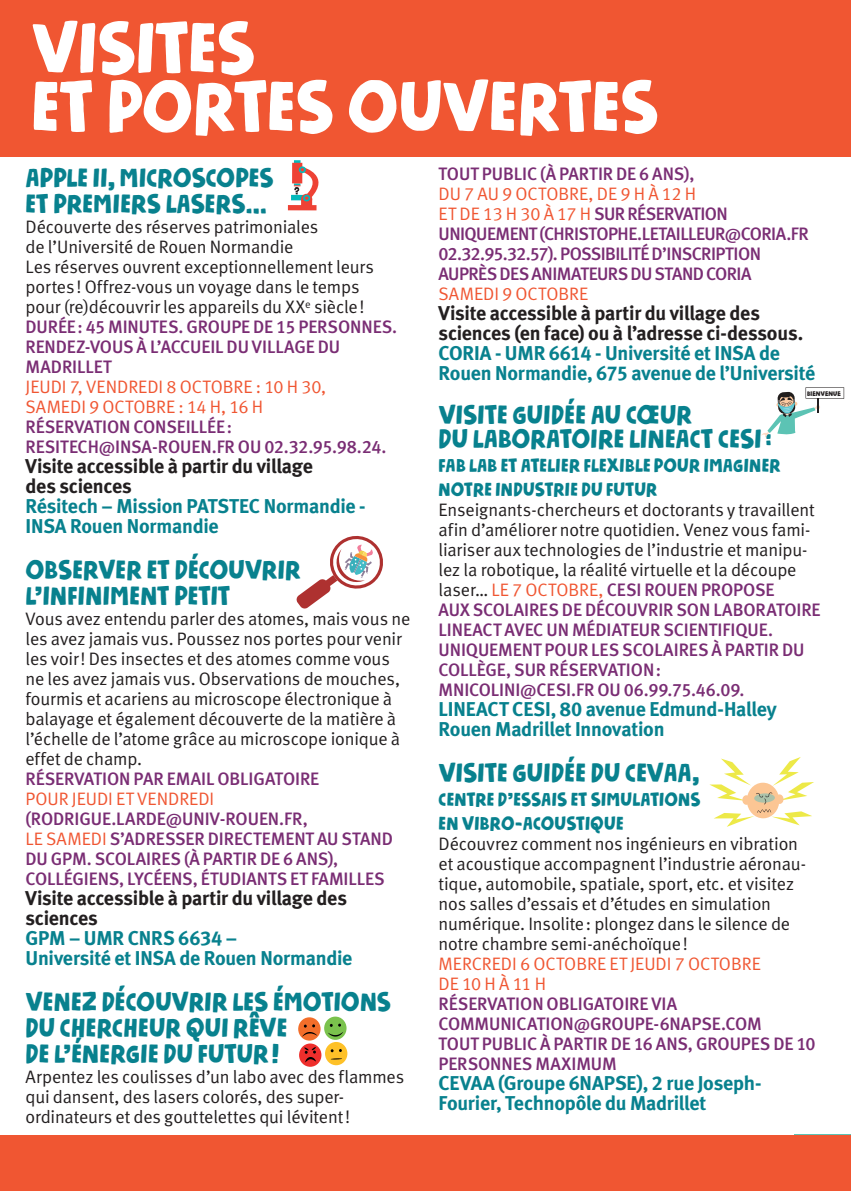
<style>
.page{position:relative;width:851px;height:1191px;background:#fff}
.page>*{position:absolute;margin:0;border:0;box-sizing:border-box;transform-origin:0 0}
.t1{font:76px/58.6px "Nickname DEMO";letter-spacing:-.015em;color:#fff}
.t2{font:28px/26px "Nickname DEMO";letter-spacing:.005em;color:#08818e}
.t3{font:20px/20px "Meta Bold LF";letter-spacing:-.015em;color:#08818e}
.t4{font:20px/20px "Meta Bold LF";letter-spacing:-.015em;color:#231f20}
.t5{font:20px/24px "Nickname DEMO";letter-spacing:.01em;color:#08818e}
.t6{font:18px/20px "Meta Normal LF";letter-spacing:-.01em;color:#231f20}
.t7{font:18px/20px "Meta Medium LF";letter-spacing:-.005em;color:#7a2d74}
.t8{font:18px/20px "Meta Normal LF";color:#f05632}
.t9{font:18px/20px "Meta Medium LF";letter-spacing:-.03em;color:#7a2d74}
.t10{font:7px "Nickname DEMO";color:#231f20}
.s1{font-family:"Meta Normal LF";color:#f05632}
.s2{font-family:"Meta Normal LF";color:#231f20}
</style>
<div class="page">
<div style="left:794px;top:1134px;width:56px;height:28px;background:#5cc3b4"></div>
<div style="left:0;top:0;width:850px;height:157px;background:#f05632"></div>
<div style="left:0;top:1135px;width:850px;height:56px;background:#f05632"></div>
<div style="left:291px;top:195px;width:17px;height:5px;background:#03b9bb"></div>
<div style="left:288px;top:205px;width:28px;height:5px;background:#ee4235"></div>
<div style="left:301px;top:199px;width:11px;height:9px;background:#ee4235"></div>
<div style="left:292px;top:163px;width:10px;height:20px;background:#ee4235"></div>
<div style="left:303px;top:195px;width:7px;height:6px;background:#03b9bb;border-radius:50%"></div>
<svg style="left:294px;top:160px;width:25px;height:40px"></svg>
<svg style="left:709px;top:757px;width:105px;height:70px"></svg>
<svg style="left:296px;top:536px;width:87px;height:73px"></svg>
<svg style="left:324px;top:1016px;width:23px;height:24px"></svg>
<svg style="left:328px;top:1023px;width:15px;height:13px"></svg>
<div style="left:298px;top:1017px;width:23px;height:23px;background:#f36e2a;border-radius:50%"></div>
<svg style="left:302px;top:1024px;width:15px;height:12px"></svg>
<div style="left:299px;top:1043px;width:22px;height:24px;background:#ee2e2c;border-radius:50%"></div>
<svg style="left:325px;top:1041px;width:22px;height:24px"></svg>
<svg style="left:304px;top:1047px;width:12px;height:15px"></svg>
<svg style="left:761px;top:387px;width:83px;height:50px"></svg>
<h1 class="t1" style="left:31px;top:19px;width:629px">VISITES<br>ET PORTES OUVERTES</h1>
<h2 class="t2" style="left:26px;top:165px;width:250px">APPLE II, MICROSCOPES<br>ET PREMIERS LASERS…</h2>
<p class="t6" style="left:26px;top:216px;width:350px">Découverte des réserves patrimoniales<br>de l’Université de Rouen Normandie<br>Les réserves ouvrent exceptionnellement leurs portes! Offrez-vous un voyage dans le temps pour (re)découvrir les appareils du XX<sup>e</sup> siècle!</p>
<p class="t7" style="left:26px;top:316px;width:373px">DURÉE: 45 MINUTES. GROUPE DE 15 PERSONNES.<br>RENDEZ-VOUS À L’ACCUEIL DU VILLAGE DU<br>MADRILLET</p>
<p class="t8" style="left:26px;top:376px;width:302px">JEUDI 7, VENDREDI 8 OCTOBRE : 10 H 30,<br>SAMEDI 9 OCTOBRE : 14 H, 16 H</p>
<p class="t7" style="left:26px;top:416px;width:362px">RÉSERVATION CONSEILLÉE:<br>RESITECH@INSA-ROUEN.FR OU 02.32.95.98.24.</p>
<p class="t4" style="left:26px;top:456px;width:289px">Visite accessible à partir du village des sciences</p>
<p class="t3" style="left:26px;top:496px;width:341px">Résitech – Mission PATSTEC Normandie -<br>INSA Rouen Normandie</p>
<h2 class="t2" style="left:26px;top:557px;width:277px">OBSERVER ET DÉCOUVRIR<br>L’INFINIMENT PETIT</h2>
<p class="t6" style="left:26px;top:608px;width:386px">Vous avez entendu parler des atomes, mais vous ne les avez jamais vus. Poussez nos portes pour venir les voir! Des insectes et des atomes comme vous ne les avez jamais vus. Observations de mouches, fourmis et acariens au microscope électronique à balayage et également découverte de la matière à l’échelle de l’atome grâce au microscope ionique à effet de champ.</p>
<p class="t7" style="left:26px;top:768px;width:295px">RÉSERVATION PAR EMAIL OBLIGATOIRE</p>
<p class="t8" style="left:26px;top:788px;width:190px">POUR JEUDI ET VENDREDI</p>
<p class="t7" style="left:26px;top:808px;width:369px">(RODRIGUE.LARDE@UNIV-ROUEN.FR,<br><span class="s1">LE SAMEDI</span> S’ADRESSER DIRECTEMENT AU STAND DU GPM. SCOLAIRES (À PARTIR DE 6 ANS), COLLÉGIENS, LYCÉENS, ÉTUDIANTS ET FAMILLES</p>
<p class="t4" style="left:26px;top:888px;width:323px">Visite accessible à partir du village des sciences</p>
<p class="t3" style="left:26px;top:928px;width:328px">GPM – UMR CNRS 6634 –<br>Université et INSA de Rouen Normandie</p>
<h2 class="t2" style="left:26px;top:989px;width:367px">VENEZ DÉCOUVRIR LES ÉMOTIONS<br>DU CHERCHEUR QUI RÊVE<br>DE L’ÉNERGIE DU FUTUR!</h2>
<p class="t6" style="left:26px;top:1066px;width:380px">Arpentez les coulisses d’un labo avec des flammes qui dansent, des lasers colorés, des super&shy;ordinateurs et des gouttelettes qui lévitent!</p>
<p class="t7" style="left:438px;top:164px;width:257px">TOUT PUBLIC (À PARTIR DE 6 ANS),</p>
<p class="t8" style="left:438px;top:183px;width:259px">DU 7 AU 9 OCTOBRE, DE 9 H À 12 H</p>
<p class="t9" style="left:438px;top:204px;width:371px"><span class="s1">ET DE 13 H 30 À 17 H</span> SUR RÉSERVATION UNIQUEMENT (CHRISTOPHE.LETAILLEUR@CORIA.FR 02.32.95.32.57). POSSIBILITÉ D’INSCRIPTION AUPRÈS DES ANIMATEURS DU STAND CORIA</p>
<p class="t8" style="left:438px;top:283px;width:151px">SAMEDI 9 OCTOBRE</p>
<p class="t4" style="left:438px;top:303px;width:366px">Visite accessible à partir du village des sciences (en face) ou à l’adresse ci-dessous.</p>
<p class="t3" style="left:438px;top:343px;width:378px">CORIA - UMR 6614 - Université et INSA de<br>Rouen Normandie, 675 avenue de l’Université</p>
<h2 class="t2" style="left:438px;top:403px;width:335px;line-height:24px">VISITE GUIDÉE AU CŒUR<br>DU LABORATOIRE LINEACT CESI :</h2>
<p class="t5" style="left:438px;top:453px;width:344px">FAB LAB ET ATELIER FLEXIBLE POUR IMAGINER<br>NOTRE INDUSTRIE DU FUTUR</p>
<p class="t6" style="left:438px;top:499px;width:377px">Enseignants-chercheurs et doctorants y travaillent afin d’améliorer notre quotidien. Venez vous fami&shy;liariser aux technologies de l’industrie et manipu&shy;lez la robotique, la réalité virtuelle et la découpe</p>
<p class="t7" style="left:438px;top:580px;width:383px"><span class="s2">laser…</span> <span class="s1">LE 7 OCTOBRE,</span> CESI ROUEN PROPOSE<br>AUX SCOLAIRES DE DÉCOUVRIR SON LABORATOIRE LINEACT AVEC UN MÉDIATEUR SCIENTIFIQUE.<br>UNIQUEMENT POUR LES SCOLAIRES À PARTIR DU COLLÈGE, SUR RÉSERVATION:<br>MNICOLINI@CESI.FR OU 06.99.75.46.09.</p>
<p class="t3" style="left:438px;top:699px;width:340px">LINEACT CESI, 80 avenue Edmund-Halley<br>Rouen Madrillet Innovation</p>
<h2 class="t2" style="left:438px;top:760px;width:262px">VISITE GUIDÉE DU CEVAA,</h2>
<p class="t5" style="left:438px;top:787px;width:263px">CENTRE D’ESSAIS ET SIMULATIONS<br>EN VIBRO-ACOUSTIQUE</p>
<p class="t6" style="left:438px;top:833px;width:369px">Découvrez comment nos ingénieurs en vibration et acoustique accompagnent l’industrie aéronau&shy;tique, automobile, spatiale, sport, etc. et visitez nos salles d’essais et d’études en simulation numérique. Insolite: plongez dans le silence de notre chambre semi-anéchoïque!</p>
<p class="t8" style="left:438px;top:953px;width:324px">MERCREDI 6 OCTOBRE ET JEUDI 7 OCTOBRE<br>DE 10 H À 11 H</p>
<p class="t7" style="left:438px;top:994px;width:378px">RÉSERVATION OBLIGATOIRE VIA<br>COMMUNICATION@GROUPE-6NAPSE.COM<br>TOUT PUBLIC À PARTIR DE 16 ANS, GROUPES DE 10<br>PERSONNES MAXIMUM</p>
<p class="t3" style="left:438px;top:1073px;width:324px">CEVAA (Groupe 6NAPSE), 2 rue Joseph-<br>Fourier, Technopôle du Madrillet</p>
<p class="t10" style="left:807px;top:389px;width:35px">BIENVENUE</p>
</div>
